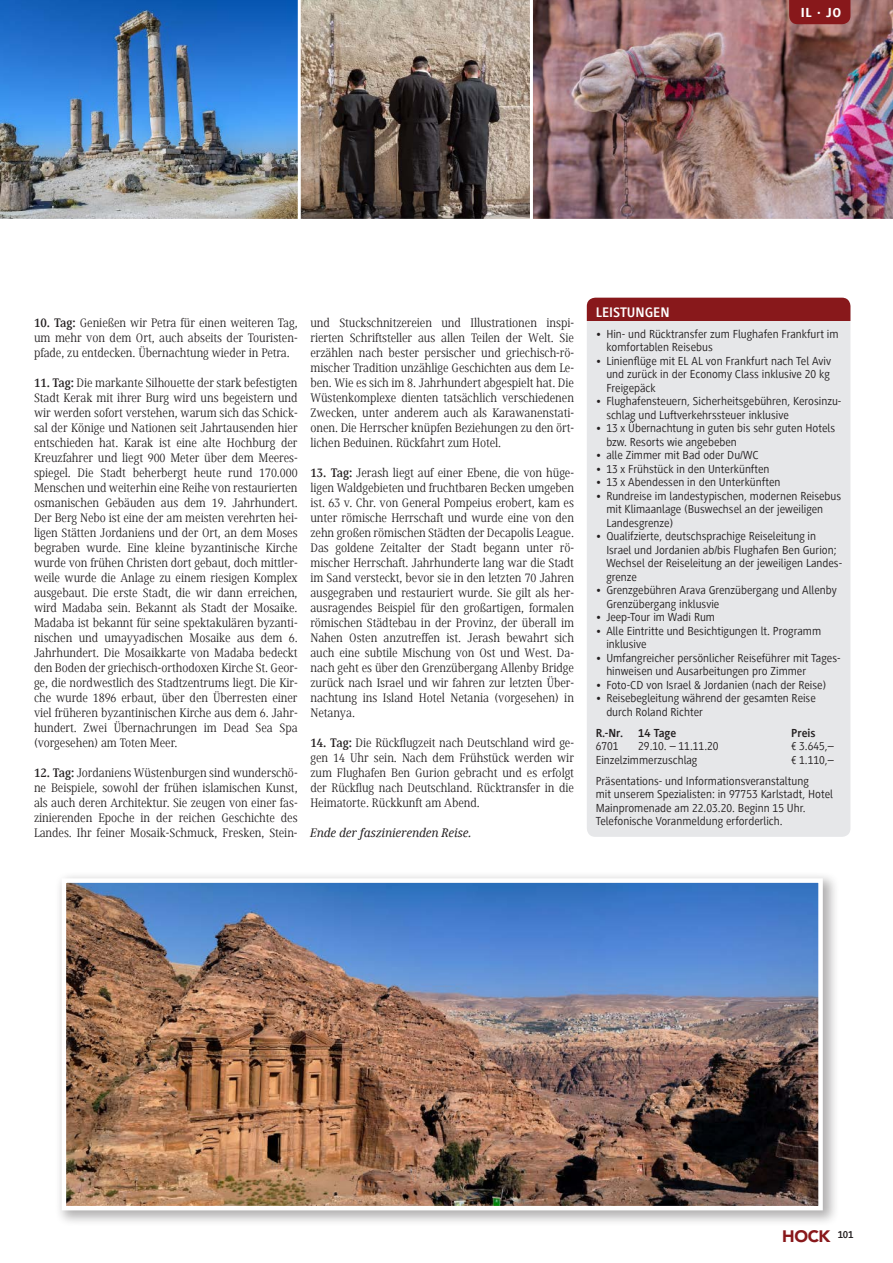
<style>
.page{position:relative;width:893px;height:1263px;background:#fff}
.page>*{position:absolute;margin:0;border:0;box-sizing:border-box;transform-origin:0 0}
.t1{font:900 16.5px "Avenir LT Std";color:#88181b}
.t2{font:700 14.25px "Generis Sans Com";color:#fff}
.t3{font:800 13.5px "Generis Sans Com";color:#fff}
.t4{font:12.75px/15px "Generis Serif Com";letter-spacing:-.005em;color:#231f20;text-align:justify}
.t5{font:italic 500 12.75px "Generis Serif Com";letter-spacing:-.005em;color:#231f20}
.t6{font:12px/13.5px "Generis Sans Com";color:#231f20}
.t7{font:700 12px "Generis Sans Com";color:#231f20}
.s1{font-weight:700}
</style>
<div class="page">
<img style="left:0;top:0;width:530px;height:219px">
<img style="left:533px;top:0;width:360px;height:219px">
<hr style="left:298px;top:0;width:3px;height:225px;background:#fff">
<div style="left:587px;top:298px;width:263px;height:539px;background:#e6e7e9;border-radius:9px"></div>
<div style="left:587px;top:298px;width:263px;height:23px;background:#88181b"></div>
<svg style="left:789px;top:0;width:61px;height:24px"></svg>
<div style="left:55px;top:871px;width:784px;height:356px;background:#231f20;opacity:.35"></div>
<img style="left:67px;top:883px;width:751px;height:322px">
<div style="left:62px;top:878px;width:761px;height:332px;border:4px solid #fff"></div>
<p class="t3" style="left:801px;top:5px;width:42px">IL · JO</p>
<p class="t4" style="left:34px;top:315px;width:265px"><span class="s1">10. Tag:</span> Genießen wir Petra für einen weiteren Tag, um mehr von dem Ort, auch abseits der Touristen&shy;pfade, zu entdecken. Übernachtung wieder in Petra.</p>
<p class="t4" style="left:34px;top:375px;width:265px"><span class="s1">11. Tag:</span> Die markante Silhouette der stark befestigten Stadt Kerak mit ihrer Burg wird uns begeistern und wir werden sofort verstehen, warum sich das Schick&shy;sal der Könige und Nationen seit Jahrtausenden hier entschieden hat. Karak ist eine alte Hochburg der Kreuzfahrer und liegt 900 Meter über dem Meeres&shy;spiegel. Die Stadt beherbergt heute rund 170.000<br>Menschen und weiterhin eine Reihe von restaurierten osmanischen Gebäuden aus dem 19. Jahrhundert.<br>Der Berg Nebo ist eine der am meisten verehrten hei&shy;ligen Stätten Jordaniens und der Ort, an dem Moses begraben wurde. Eine kleine byzantinische Kirche wurde von frühen Christen dort gebaut, doch mittler&shy;weile wurde die Anlage zu einem riesigen Komplex ausgebaut. Die erste Stadt, die wir dann erreichen, wird Madaba sein. Bekannt als Stadt der Mosaike.<br>Madaba ist bekannt für seine spektakulären byzanti&shy;nischen und umayyadischen Mosaike aus dem 6.<br>Jahrhundert. Die Mosaikkarte von Madaba bedeckt den Boden der griechisch-orthodoxen Kirche St. Geor&shy;ge, die nordwestlich des Stadtzentrums liegt. Die Kir&shy;che wurde 1896 erbaut, über den Überresten einer viel früheren byzantinischen Kirche aus dem 6. Jahr&shy;hundert. Zwei Übernachrungen im Dead Sea Spa (vorgesehen) am Toten Meer.</p>
<p class="t4" style="left:34px;top:765px;width:265px"><span class="s1">12. Tag:</span> Jordaniens Wüstenburgen sind wunderschö&shy;ne Beispiele, sowohl der frühen islamischen Kunst, als auch deren Architektur. Sie zeugen von einer fas&shy;zinierenden Epoche in der reichen Geschichte des Landes. Ihr feiner Mosaik-Schmuck, Fresken, Stein-</p>
<p class="t4" style="left:310px;top:315px;width:265px">und Stuckschnitzereien und Illustrationen inspi&shy;rierten Schriftsteller aus allen Teilen der Welt. Sie erzählen nach bester persischer und griechisch-rö&shy;mischer Tradition unzählige Geschichten aus dem Le&shy;ben. Wie es sich im 8. Jahrhundert abgespielt hat. Die Wüstenkomplexe dienten tatsächlich verschiedenen Zwecken, unter anderem auch als Karawanenstati&shy;onen. Die Herrscher knüpfen Beziehungen zu den ört&shy;lichen Beduinen. Rückfahrt zum Hotel.</p>
<p class="t4" style="left:310px;top:465px;width:265px"><span class="s1">13. Tag:</span> Jerash liegt auf einer Ebene, die von hüge&shy;ligen Waldgebieten und fruchtbaren Becken umgeben ist. 63 v. Chr. von General Pompeius erobert, kam es unter römische Herrschaft und wurde eine von den zehn großen römischen Städten der Decapolis League.<br>Das goldene Zeitalter der Stadt begann unter rö&shy;mischer Herrschaft. Jahrhunderte lang war die Stadt im Sand versteckt, bevor sie in den letzten 70 Jahren ausgegraben und restauriert wurde. Sie gilt als her&shy;ausragendes Beispiel für den großartigen, formalen römischen Städtebau in der Provinz, der überall im Nahen Osten anzutreffen ist. Jerash bewahrt sich auch eine subtile Mischung von Ost und West. Da&shy;nach geht es über den Grenzübergang Allenby Bridge zurück nach Israel und wir fahren zur letzten Über&shy;nachtung ins Island Hotel Netania (vorgesehen) in Netanya.</p>
<p class="t4" style="left:310px;top:735px;width:265px"><span class="s1">14. Tag:</span> Die Rückflugzeit nach Deutschland wird ge&shy;gen 14 Uhr sein. Nach dem Frühstück werden wir zum Flughafen Ben Gurion gebracht und es erfolgt der Rückflug nach Deutschland. Rücktransfer in die Heimatorte. Rückkunft am Abend.</p>
<p class="t5" style="left:310px;top:825px;width:163px">Ende der faszinierenden Reise.</p>
<p class="t2" style="left:596px;top:304px;width:75px">LEISTUNGEN</p>
<p class="t6" style="left:606px;top:327px;width:234px;text-indent:-11px">• Hin- und Rücktransfer zum Flughafen Frankfurt im komfortablen Reisebus</p>
<p class="t6" style="left:606px;top:354px;width:226px;text-align:justify;text-indent:-11px">• Linienflüge mit EL AL von Frankfurt nach Tel Aviv und zurück in der Economy Class inklusive 20 kg Freigepäck</p>
<p class="t6" style="left:606px;top:395px;width:237px;text-indent:-11px">• Flughafensteuern, Sicherheitsgebühren, Kerosinzu&shy;schlag und Luftverkehrssteuer inklusive</p>
<p class="t6" style="left:606px;top:422px;width:230px;text-indent:-11px">• 13 x Übernachtung in guten bis sehr guten Hotels bzw. Resorts wie angebeben</p>
<p class="t6" style="left:596px;top:449px;width:164px">• alle Zimmer mit Bad oder Du/WC</p>
<p class="t6" style="left:596px;top:462px;width:175px">• 13 x Frühstück in den Unterkünften</p>
<p class="t6" style="left:596px;top:476px;width:186px">• 13 x Abendessen in den Unterkünften</p>
<p class="t6" style="left:606px;top:489px;width:236px;text-indent:-11px">• Rundreise im landestypischen, modernen Reisebus mit Klimaanlage (Buswechsel an der jeweiligen<br>Landesgrenze)</p>
<p class="t6" style="left:606px;top:530px;width:237px;text-indent:-11px">• Qualifzierte, deutschsprachige Reiseleitung in Israel und Jordanien ab/bis Flughafen Ben Gurion; Wechsel der Reiseleitung an der jeweiligen Landes&shy;grenze</p>
<p class="t6" style="left:606px;top:584px;width:232px;text-indent:-11px">• Grenzgebühren Arava Grenzübergang und Allenby<br>Grenzübergang inklusvie</p>
<p class="t6" style="left:596px;top:611px;width:121px">• Jeep-Tour im Wadi Rum</p>
<p class="t6" style="left:606px;top:624px;width:216px;text-indent:-11px">• Alle Eintritte und Besichtigungen lt. Programm inklusive</p>
<p class="t6" style="left:606px;top:651px;width:236px;text-indent:-11px">• Umfangreicher persönlicher Reiseführer mit Tages&shy;hinweisen und Ausarbeitungen pro Zimmer</p>
<p class="t6" style="left:596px;top:678px;width:232px">• Foto-CD von Israel &amp; Jordanien (nach der Reise)</p>
<p class="t6" style="left:606px;top:692px;width:211px;text-indent:-11px">• Reisebegleitung während der gesamten Reise durch Roland Richter</p>
<p class="t7" style="left:596px;top:726px;width:29px">R.-Nr.</p>
<p class="t7" style="left:638px;top:726px;width:40px">14 Tage</p>
<p class="t7" style="left:791px;top:726px;width:26px">Preis</p>
<p class="t6" style="left:596px;top:740px;width:24px">6701</p>
<p class="t6" style="left:638px;top:740px;width:82px">29.10. – 11.11.20</p>
<p class="t6" style="left:791px;top:740px;width:44px">€ 3.645,–</p>
<p class="t6" style="left:596px;top:753px;width:103px">Einzelzimmerzuschlag</p>
<p class="t6" style="left:596px;top:749px;width:240px;line-height:21px;text-indent:196px">€ 1.110,–<br>Präsentations- und Informationsveranstaltung</p>
<p class="t6" style="left:596px;top:788px;width:239px">mit unserem Spezialisten: in 97753 Karlstadt, Hotel<br>Mainpromenade am 22.03.20. Beginn 15 Uhr.<br>Telefonische Voranmeldung erforderlich.</p>
<p class="t1" style="left:782px;top:1226px;width:73px">HOCK <sup>101</sup></p>
</div>
